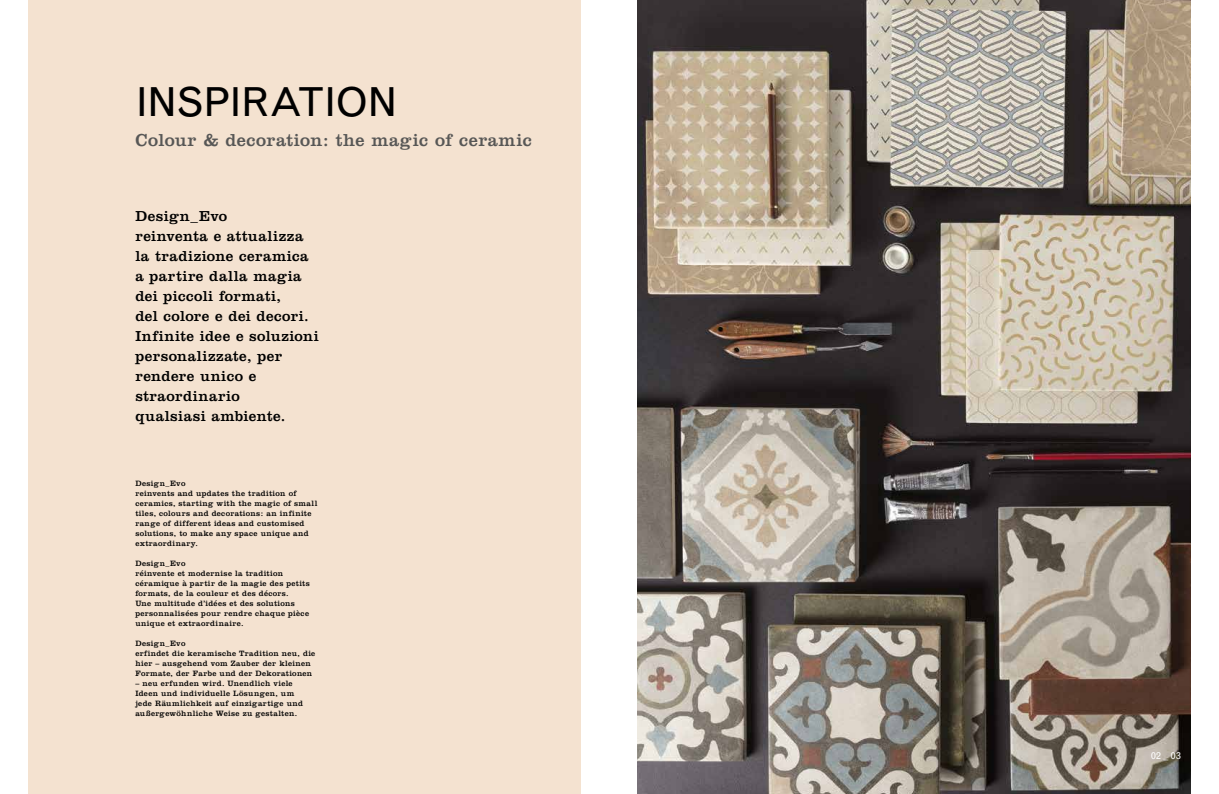
<style>
.page{position:relative;width:1219px;height:794px;background:#fff}
.page>*{position:absolute;margin:0;border:0;box-sizing:border-box;transform-origin:0 0}
.t1{font:40px "Grotesque MT Std";letter-spacing:-.025em;color:#000}
.t2{font:18px "Clarendon";letter-spacing:.025em;color:#575756}
.t3{font:15px/20px "Clarendon";letter-spacing:.035em;color:#000}
.t4{font:10px "Grotesque MT Std";color:#fff}
.t5{font:8px/10px "Clarendon";letter-spacing:.045em;color:#000}
</style>
<div class="page">
<img style="left:638px;top:0;width:553px;height:794px">
<div style="left:28px;top:0;width:553px;height:794px;background:#f4e2d0"></div>
<h1 class="t1" style="left:135px;top:78px;width:263px">INSPIRATION</h1>
<h2 class="t2" style="left:135px;top:129px;width:398px">Colour &amp; decoration: the magic of ceramic</h2>
<h3 class="t3" style="left:135px;top:206px;width:185px">Design_Evo<br>reinventa e attualizza la tradizione ceramica a partire dalla magia dei piccoli formati,<br>del colore e dei decori.<br>Infinite idee e soluzioni personalizzate, per rendere unico e straordinario<br>qualsiasi ambiente.</h3>
<p class="t5" style="left:135px;top:478px;width:183px">Design_Evo<br>reinvents and updates the tradition of ceramics, starting with the magic of small tiles, colours and decorations: an infinite range of different ideas and customised solutions, to make any space unique and extraordinary.</p>
<p class="t5" style="left:135px;top:558px;width:176px">Design_Evo<br>réinvente et modernise la tradition céramique à partir de la magie des petits formats, de la couleur et des décors.<br>Une multitude d’idées et des solutions personnalisées pour rendre chaque pièce unique et extraordinaire.</p>
<p class="t5" style="left:135px;top:638px;width:181px">Design_Evo<br>erfindet die keramische Tradition neu, die hier – ausgehend vom Zauber der kleinen Formate, der Farbe und der Dekorationen</p>
<p class="t5" style="left:135px;top:678px;width:169px">– neu erfunden wird. Unendlich viele Ideen und individuelle Lösungen, um jede Räumlichkeit auf einzigartige und außergewöhnliche Weise zu gestalten.</p>
<p class="t4" style="left:1151px;top:749px;width:31px">02 _ 03</p>
</div>
